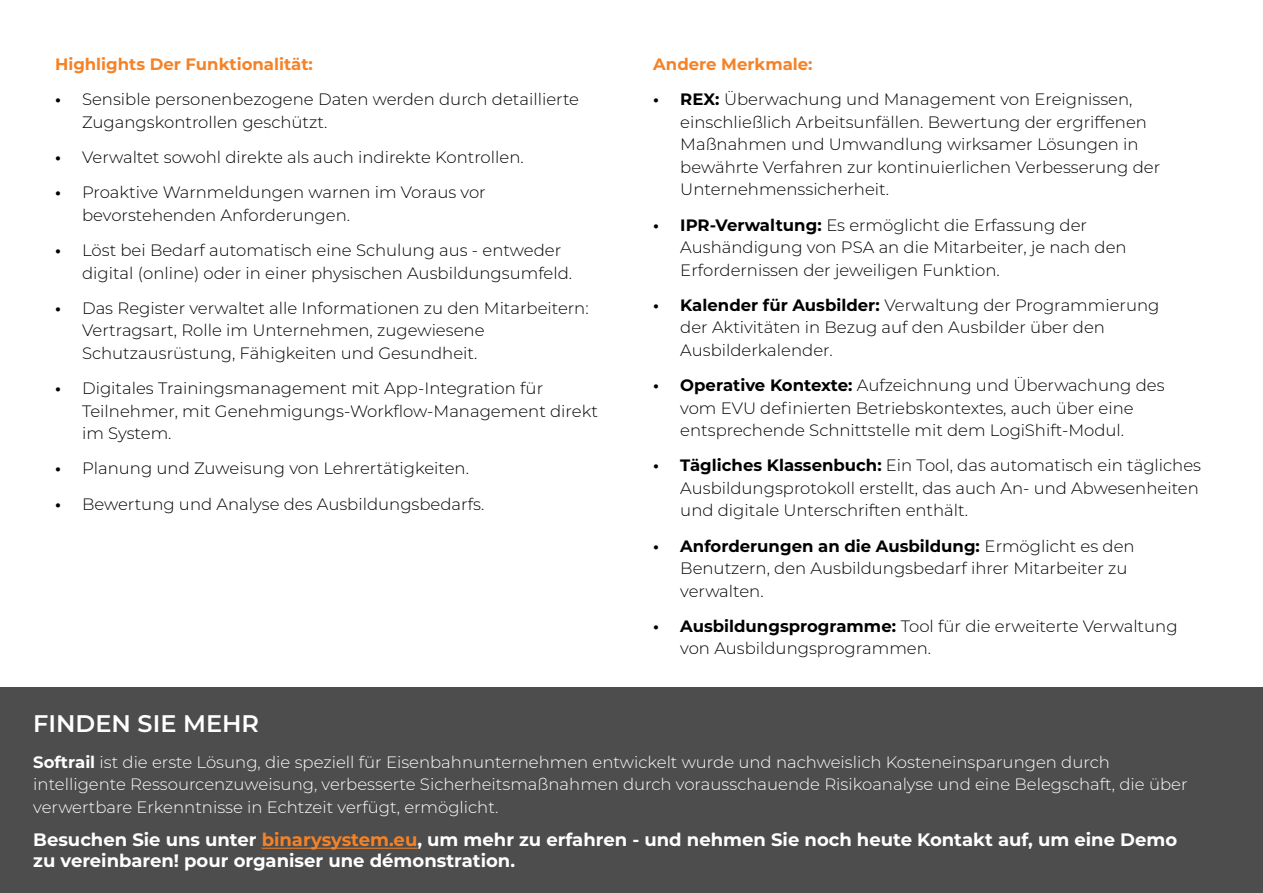
<style>
.page{position:relative;width:1263px;height:893px;background:#fff}
.page>*{position:absolute;margin:0;border:0;box-sizing:border-box;transform-origin:0 0}
.t1{font:600 24px "Montserrat";color:#fff}
.t2{font:700 18px/21px "Montserrat";color:#fff}
.t3{font:300 16.5px/22.5px "Montserrat";color:#000}
.t4{font:300 16.5px/22.5px "Montserrat";color:#fff}
.t5{font:700 16.5px "Montserrat";color:#f58226}
.s1{font-weight:700}
.s2{color:#f58226}
</style>
<div class="page">
<div style="left:0;top:687px;width:1263px;height:206px;background:#4d4d4d"></div>
<hr style="left:262px;top:848px;width:155px;height:1px;background:#f58226">
<p class="t5" style="left:55px;top:52px;width:259px">Highlights Der Funktionalität:</p>
<p class="t3" style="left:82px;top:88px;width:498px;text-indent:-27px"><span class="s1">•</span> Sensible personenbezogene Daten werden durch detaillierte<br>Zugangskontrollen geschützt.</p>
<p class="t3" style="left:55px;top:145px;width:470px"><span class="s1">•</span> Verwaltet sowohl direkte als auch indirekte Kontrollen.</p>
<p class="t3" style="left:82px;top:181px;width:405px;text-indent:-27px"><span class="s1">•</span> Proaktive Warnmeldungen warnen im Voraus vor bevorstehenden Anforderungen.</p>
<p class="t3" style="left:82px;top:238px;width:492px;text-indent:-27px"><span class="s1">•</span> Löst bei Bedarf automatisch eine Schulung aus - entweder digital (online) oder in einer physischen Ausbildungsumfeld.</p>
<p class="t3" style="left:82px;top:296px;width:508px;text-indent:-27px"><span class="s1">•</span> Das Register verwaltet alle Informationen zu den Mitarbeitern:<br>Vertragsart, Rolle im Unternehmen, zugewiesene<br>Schutzausrüstung, Fähigkeiten und Gesundheit.</p>
<p class="t3" style="left:82px;top:376px;width:517px;text-indent:-27px"><span class="s1">•</span> Digitales Trainingsmanagement mit App-Integration für<br>Teilnehmer, mit Genehmigungs-Workflow-Management direkt im System.</p>
<p class="t3" style="left:55px;top:457px;width:415px"><span class="s1">•</span> Planung und Zuweisung von Lehrertätigkeiten.</p>
<p class="t3" style="left:55px;top:492px;width:431px"><span class="s1">•</span> Bewertung und Analyse des Ausbildungsbedarfs.</p>
<p class="t5" style="left:653px;top:52px;width:161px">Andere Merkmale:</p>
<p class="t3" style="left:680px;top:88px;width:481px;text-indent:-27px"><span class="s1">• REX:</span> Überwachung und Management von Ereignissen, einschließlich Arbeitsunfällen. Bewertung der ergriffenen Maßnahmen und Umwandlung wirksamer Lösungen in bewährte Verfahren zur kontinuierlichen Verbesserung der Unternehmenssicherheit.</p>
<p class="t3" style="left:680px;top:213px;width:448px;text-indent:-27px"><span class="s1">• IPR-Verwaltung:</span> Es ermöglicht die Erfassung der<br>Aushändigung von PSA an die Mitarbeiter, je nach den<br>Erfordernissen der jeweiligen Funktion.</p>
<p class="t3" style="left:680px;top:293px;width:481px;text-indent:-27px"><span class="s1">• Kalender für Ausbilder:</span> Verwaltung der Programmierung der Aktivitäten in Bezug auf den Ausbilder über den<br>Ausbilderkalender.</p>
<p class="t3" style="left:680px;top:373px;width:486px;text-indent:-27px"><span class="s1">• Operative Kontexte:</span> Aufzeichnung und Überwachung des vom EVU definierten Betriebskontextes, auch über eine entsprechende Schnittstelle mit dem LogiShift-Modul.</p>
<p class="t3" style="left:680px;top:454px;width:522px;text-indent:-27px"><span class="s1">• Tägliches Klassenbuch:</span> Ein Tool, das automatisch ein tägliches<br>Ausbildungsprotokoll erstellt, das auch An- und Abwesenheiten und digitale Unterschriften enthält.</p>
<p class="t3" style="left:680px;top:534px;width:456px;text-indent:-27px"><span class="s1">• Anforderungen an die Ausbildung:</span> Ermöglicht es den<br>Benutzern, den Ausbildungsbedarf ihrer Mitarbeiter zu verwalten.</p>
<p class="t3" style="left:680px;top:614px;width:499px;text-indent:-27px"><span class="s1">• Ausbildungsprogramme:</span> Tool für die erweiterte Verwaltung von Ausbildungsprogrammen.</p>
<p class="t1" style="left:33px;top:707px;width:227px">FINDEN SIE MEHR</p>
<p class="t4" style="left:33px;top:750px;width:1156px"><span class="s1">Softrail</span> ist die erste Lösung, die speziell für Eisenbahnunternehmen entwickelt wurde und nachweislich Kosteneinsparungen durch intelligente Ressourcenzuweisung, verbesserte Sicherheitsmaßnahmen durch vorausschauende Risikoanalyse und eine Belegschaft, die über verwertbare Erkenntnisse in Echtzeit verfügt, ermöglicht.</p>
<p class="t2" style="left:33px;top:829px;width:1145px">Besuchen Sie uns unter <span class="s2">binarysystem.eu</span>, um mehr zu erfahren - und nehmen Sie noch heute Kontakt auf, um eine Demo zu vereinbaren! pour organiser une démonstration.</p>
</div>
